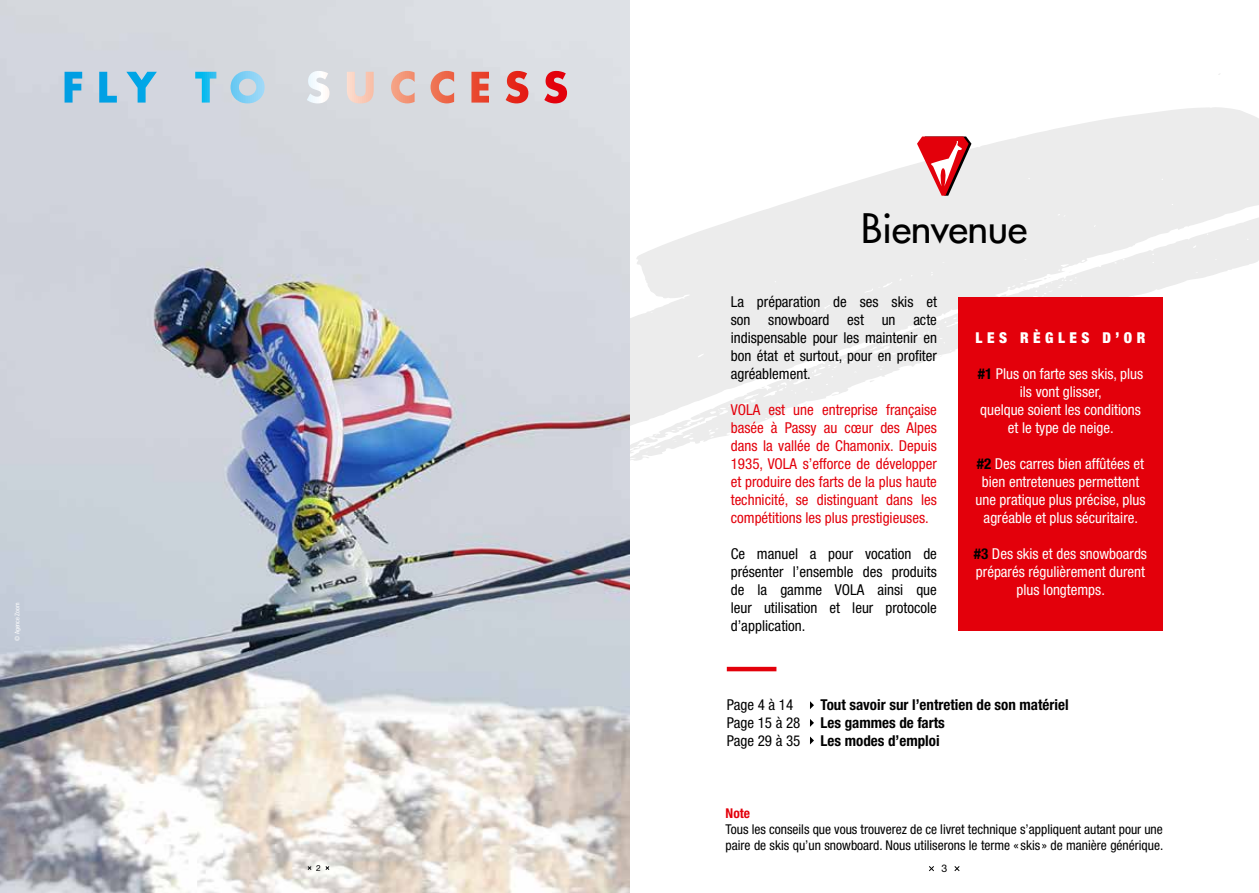
<style>
.page{position:relative;width:1259px;height:893px;background:#fff}
.page>*{position:absolute;margin:0;border:0;box-sizing:border-box;transform-origin:0 0}
.t1{font:500 39.75px "Futura";letter-spacing:-.01em;color:#000}
.t2{font:condensed 15px/18px "Helvetica Neue LT Std";color:#000;text-align:justify}
.t3{font:condensed 15px/18px "Helvetica Neue LT Std";color:#fff;text-align:center}
.t4{font:condensed 15px/18px "Helvetica Neue LT Std";color:#e3000b;text-align:justify}
.t5{font:700 condensed 15px/18px "Helvetica Neue LT Std";color:#000}
.t6{font:900 condensed 15px "Helvetica Neue LT Std";letter-spacing:.3em;color:#fff}
.t7{font:condensed 13.5px/16.2px "Helvetica Neue LT Std";color:#000}
.t8{font:700 condensed 13.5px "Helvetica Neue LT Std";color:#e3000b}
.t9{font:10.5px "Helvetica Neue LT Std";color:#000}
.t10{font:condensed 6.3px "Helvetica Neue LT Std";color:#fff}
.s1{font-size:8.4px;color:#fff}
.s2{font-weight:700;color:#000}
</style>
<div class="page">
<svg style="left:929px;top:866px;width:5px;height:5px"></svg>
<svg style="left:954px;top:866px;width:6px;height:5px"></svg>
<svg style="left:629px;top:106px;width:630px;height:379px;fill:#ececec"></svg>
<svg style="left:804px;top:403px;width:3px;height:4px"></svg>
<svg style="left:869px;top:380px;width:6px;height:2px"></svg>
<svg style="left:1043px;top:277px;width:8px;height:2px"></svg>
<svg style="left:917px;top:136px;width:54px;height:60px;background:#dd7a7f"></svg>
<div style="left:958px;top:297px;width:204px;height:334px;background:#e3000b"></div>
<svg style="left:810px;top:701px;width:4px;height:8px"></svg>
<svg style="left:810px;top:719px;width:4px;height:8px"></svg>
<svg style="left:810px;top:736px;width:4px;height:8px"></svg>
<hr style="left:727px;top:667px;width:49px;height:4px;background:#e3000b">
<img style="left:0;top:0;width:629px;height:893px">
<svg style="left:299px;top:866px;width:12px;height:5px"></svg>
<svg style="left:325px;top:866px;width:5px;height:5px"></svg>
<svg style="left:65px;top:72px;width:17px;height:31px"></svg>
<svg style="left:99px;top:72px;width:18px;height:31px"></svg>
<svg style="left:126px;top:72px;width:31px;height:31px"></svg>
<svg style="left:195px;top:72px;width:21px;height:31px"></svg>
<svg style="left:230px;top:71px;width:35px;height:32px"></svg>
<svg style="left:307px;top:71px;width:22px;height:32px"></svg>
<svg style="left:347px;top:72px;width:27px;height:31px"></svg>
<svg style="left:391px;top:71px;width:23px;height:32px"></svg>
<svg style="left:430px;top:71px;width:24px;height:32px"></svg>
<svg style="left:471px;top:72px;width:18px;height:31px"></svg>
<svg style="left:505px;top:71px;width:23px;height:32px"></svg>
<svg style="left:544px;top:71px;width:23px;height:32px"></svg>
<p class="t10" style="left:14px;top:641px;width:40px;rotate:-90deg">© Agence Zoom</p>
<p class="t9" style="left:312px;top:862px;width:10px">2<span class="s1">2</span></p>
<h1 class="t1" style="left:861px;top:204px;width:167px">Bienvenue</h1>
<p class="t2" style="left:731px;top:293px;width:208px">La préparation de ses skis et son snowboard est un acte indispensable pour les maintenir en bon état et surtout, pour en profiter agréablement.</p>
<p class="t4" style="left:731px;top:401px;width:208px">VOLA est une entreprise française basée à Passy au cœur des Alpes dans la vallée de Chamonix. Depuis 1935, VOLA s’efforce de développer et produire des farts de la plus haute technicité, se distinguant dans les compétitions les plus prestigieuses.</p>
<p class="t2" style="left:731px;top:545px;width:208px">Ce manuel a pour vocation de présenter l’ensemble des produits de la gamme VOLA ainsi que leur utilisation et leur protocole d’application.</p>
<p class="t6" style="left:975px;top:329px;width:171px">LES RÈGLES D’OR</p>
<p class="t3" style="left:977px;top:365px;width:167px"><span class="s2">#1</span> Plus on farte ses skis, plus ils vont glisser,<br>quelque soient les conditions et le type de neige.</p>
<p class="t3" style="left:975px;top:455px;width:172px"><span class="s2">#2</span> Des carres bien affûtées et bien entretenues permettent une pratique plus précise, plus agréable et plus sécuritaire.</p>
<p class="t3" style="left:974px;top:545px;width:175px"><span class="s2">#3</span> Des skis et des snowboards préparés régulièrement durent plus longtemps.</p>
<p class="t2" style="left:727px;top:696px;width:75px;text-align:left">Page 4 à 14<br>Page 15 à 28<br>Page 29 à 35</p>
<p class="t5" style="left:820px;top:696px;width:250px">Tout savoir sur l’entretien de son matériel<br>Les gammes de farts<br>Les modes d’emploi</p>
<p class="t8" style="left:725px;top:805px;width:26px">Note</p>
<p class="t7" style="left:725px;top:821px;width:439px">Tous les conseils que vous trouverez de ce livret technique s’appliquent autant pour une paire de skis qu’un snowboard. Nous utiliserons le terme « skis » de manière générique.</p>
<p class="t9" style="left:941px;top:862px;width:7px">3</p>
</div>
